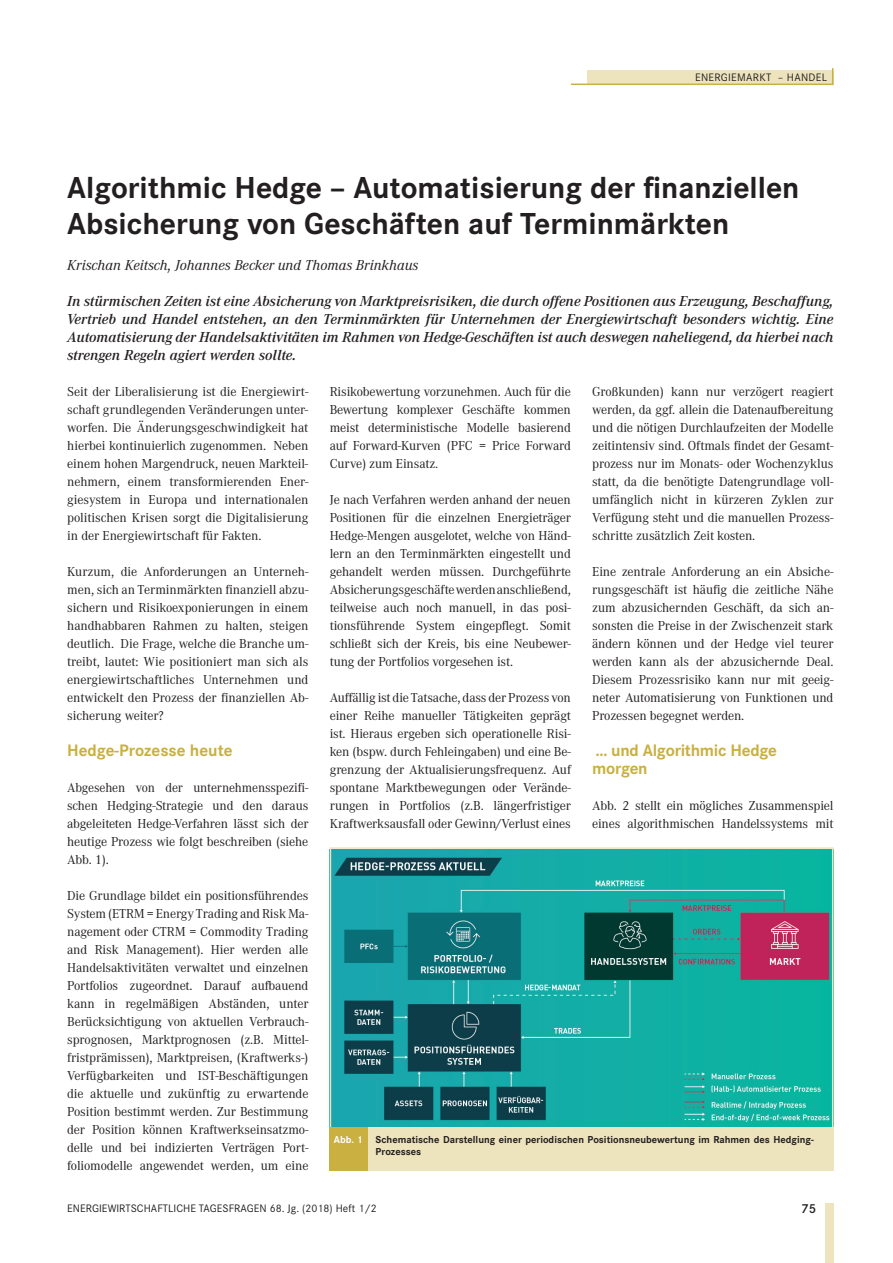
<style>
.page{position:relative;width:893px;height:1263px;background:#fff}
.page>*{position:absolute;margin:0;border:0;box-sizing:border-box;transform-origin:0 0}
.t1{font:700 31.5px/36px "Corporate S";color:#231f20}
.t2{font:700 17.25px/18px "Corporate S";letter-spacing:-.015em;color:#c9b040}
.t3{font:italic 600 15px/18px "Corporate A";color:#231f20;text-align:justify}
.t4{font:italic 15px "Corporate A";color:#231f20}
.t5{font:13.5px/18px "Corporate A";letter-spacing:-.01em;color:#231f20;text-align:justify}
.t6{font:600 13.5px "Corporate S";color:#231f20}
.t7{font:11.25px "Corporate S";letter-spacing:.005em;color:#231f20}
.t8{font:11.25px "Corporate S";letter-spacing:.025em;color:#231f20}
.t9{font:700 10.5px/12px "Corporate S";color:#231f20}
.s1{color:#fff}
</style>
<div class="page">
<div style="left:587px;top:71px;width:246px;height:13px;background:#ede4be"></div>
<hr style="left:571px;top:84px;width:262px;height:1px;background:#c9b040">
<svg style="left:832px;top:68px;width:1px;height:16px"></svg>
<div style="left:825px;top:1203px;width:8px;height:60px;background:#ede4be"></div>
<img style="left:333px;top:850px;width:497px;height:277px">
<div style="left:330px;top:847px;width:503px;height:283px;border:2px solid #ede4be"></div>
<div style="left:330px;top:1127px;width:503px;height:43px;background:#ede4be"></div>
<div style="left:330px;top:1127px;width:38px;height:43px;background:#c9b040"></div>
<p class="t8" style="left:695px;top:71px;width:133px">ENERGIEMARKT – HANDEL</p>
<h1 class="t1" style="left:67px;top:170px;width:734px">Algorithmic Hedge – Automatisierung der finanziellen<br>Absicherung von Geschäften auf Terminmärkten</h1>
<p class="t4" style="left:67px;top:257px;width:353px">Krischan Keitsch, Johannes Becker und Thomas Brinkhaus</p>
<p class="t3" style="left:67px;top:292px;width:768px">In stürmischen Zeiten ist eine Absicherung von Marktpreisrisiken, die durch offene Positionen aus Erzeugung, Beschaffung, Vertrieb und Handel entstehen, an den Terminmärkten für Unternehmen der Energiewirtschaft besonders wichtig. Eine Automatisierung der Handelsaktivitäten im Rahmen von Hedge-Geschäften ist auch deswegen naheliegend, da hierbei nach strengen Regeln agiert werden sollte.</p>
<p class="t5" style="left:330px;top:383px;width:243px">Risikobewertung vorzunehmen. Auch für die Bewertung komplexer Geschäfte kommen meist deterministische Modelle basierend auf Forward-Kurven (PFC = Price Forward Curve) zum Einsatz.</p>
<p class="t5" style="left:330px;top:491px;width:243px">Je nach Verfahren werden anhand der neuen Positionen für die einzelnen Energieträger Hedge-Mengen ausgelotet, welche von Händ&shy;lern an den Terminmärkten eingestellt und gehandelt werden müssen. Durchgeführte Absicherungsgeschäfte werden anschließend, teilweise auch noch manuell, in das posi&shy;tionsführende System eingepflegt. Somit schließt sich der Kreis, bis eine Neubewer&shy;tung der Portfolios vorgesehen ist.</p>
<p class="t5" style="left:330px;top:689px;width:243px">Auffällig ist die Tatsache, dass der Prozess von einer Reihe manueller Tätigkeiten geprägt ist. Hieraus ergeben sich operationelle Risi&shy;ken (bspw. durch Fehleingaben) und eine Be&shy;grenzung der Aktualisierungsfrequenz. Auf spontane Marktbewegungen oder Verände&shy;rungen in Portfolios (z.B. längerfristiger Kraftwerksausfall oder Gewinn/Verlust eines</p>
<p class="t5" style="left:592px;top:383px;width:243px">Großkunden) kann nur verzögert reagiert werden, da ggf. allein die Datenaufbereitung und die nötigen Durchlaufzeiten der Modelle zeitintensiv sind. Oftmals findet der Gesamt&shy;prozess nur im Monats- oder Wochenzyklus statt, da die benötigte Datengrundlage voll&shy;umfänglich nicht in kürzeren Zyklen zur Verfügung steht und die manuellen Prozess&shy;schritte zusätzlich Zeit kosten.</p>
<p class="t5" style="left:592px;top:563px;width:243px">Eine zentrale Anforderung an ein Absiche&shy;rungsgeschäft ist häufig die zeitliche Nähe zum abzusichernden Geschäft, da sich an&shy;sonsten die Preise in der Zwischenzeit stark ändern können und der Hedge viel teurer werden kann als der abzusichernde Deal.<br>Diesem Prozessrisiko kann nur mit geeig&shy;neter Automatisierung von Funktionen und Prozessen begegnet werden.</p>
<p class="t2" style="left:592px;top:742px;width:186px">… und Algorithmic Hedge morgen</p>
<p class="t5" style="left:592px;top:797px;width:243px">Abb. 2 stellt ein mögliches Zusammenspiel eines algorithmischen Handelssystems mit</p>
<p class="t5" style="left:67px;top:383px;width:243px">Seit der Liberalisierung ist die Energiewirt&shy;schaft grundlegenden Veränderungen unter&shy;worfen. Die Änderungsgeschwindigkeit hat hierbei kontinuierlich zugenommen. Neben einem hohen Margendruck, neuen Markteil&shy;nehmern, einem transformierenden Ener&shy;giesystem in Europa und internationalen politischen Krisen sorgt die Digitalisierung in der Energiewirtschaft für Fakten.</p>
<p class="t5" style="left:67px;top:563px;width:243px">Kurzum, die Anforderungen an Unterneh&shy;men, sich an Terminmärkten finanziell abzu&shy;sichern und Risikoexponierungen in einem handhabbaren Rahmen zu halten, steigen deutlich. Die Frage, welche die Branche um&shy;treibt, lautet: Wie positioniert man sich als energiewirtschaftliches Unternehmen und entwickelt den Prozess der finanziellen Ab&shy;sicherung weiter?</p>
<p class="t2" style="left:67px;top:742px;width:167px">Hedge-Prozesse heute</p>
<p class="t5" style="left:67px;top:779px;width:243px">Abgesehen von der unternehmensspezifi&shy;schen Hedging-Strategie und den daraus abgeleiteten Hedge-Verfahren lässt sich der heutige Prozess wie folgt beschreiben (siehe Abb. 1).</p>
<p class="t5" style="left:67px;top:887px;width:243px">Die Grundlage bildet ein positionsführendes System (ETRM = Energy Trading and Risk Ma&shy;nagement oder CTRM = Commodity Trading and Risk Management). Hier werden alle Handelsaktivitäten verwaltet und einzelnen Portfolios zugeordnet. Darauf aufbauend kann in regelmäßigen Abständen, unter Berücksichtigung von aktuellen Verbrauch&shy;sprognosen, Marktprognosen (z.B. Mittel&shy;fristprämissen), Marktpreisen, (Kraftwerks-)<br>Verfügbarkeiten und IST-Beschäftigungen die aktuelle und zukünftig zu erwartende Position bestimmt werden. Zur Bestimmung der Position können Kraftwerkseinsatzmo&shy;delle und bei indizierten Verträgen Port&shy;foliomodelle angewendet werden, um eine</p>
<p class="t9" style="left:376px;top:1134px;width:440px;text-indent:-42px"><span class="s1">Abb. 1</span> Schematische Darstellung einer periodischen Positionsneubewertung im Rahmen des Hedging-<br>Prozesses</p>
<p class="t7" style="left:67px;top:1202px;width:311px">ENERGIEWIRTSCHAFTLICHE TAGESFRAGEN 68. Jg. (2018) Heft 1/2</p>
<p class="t6" style="left:801px;top:1201px;width:16px">75</p>
</div>
